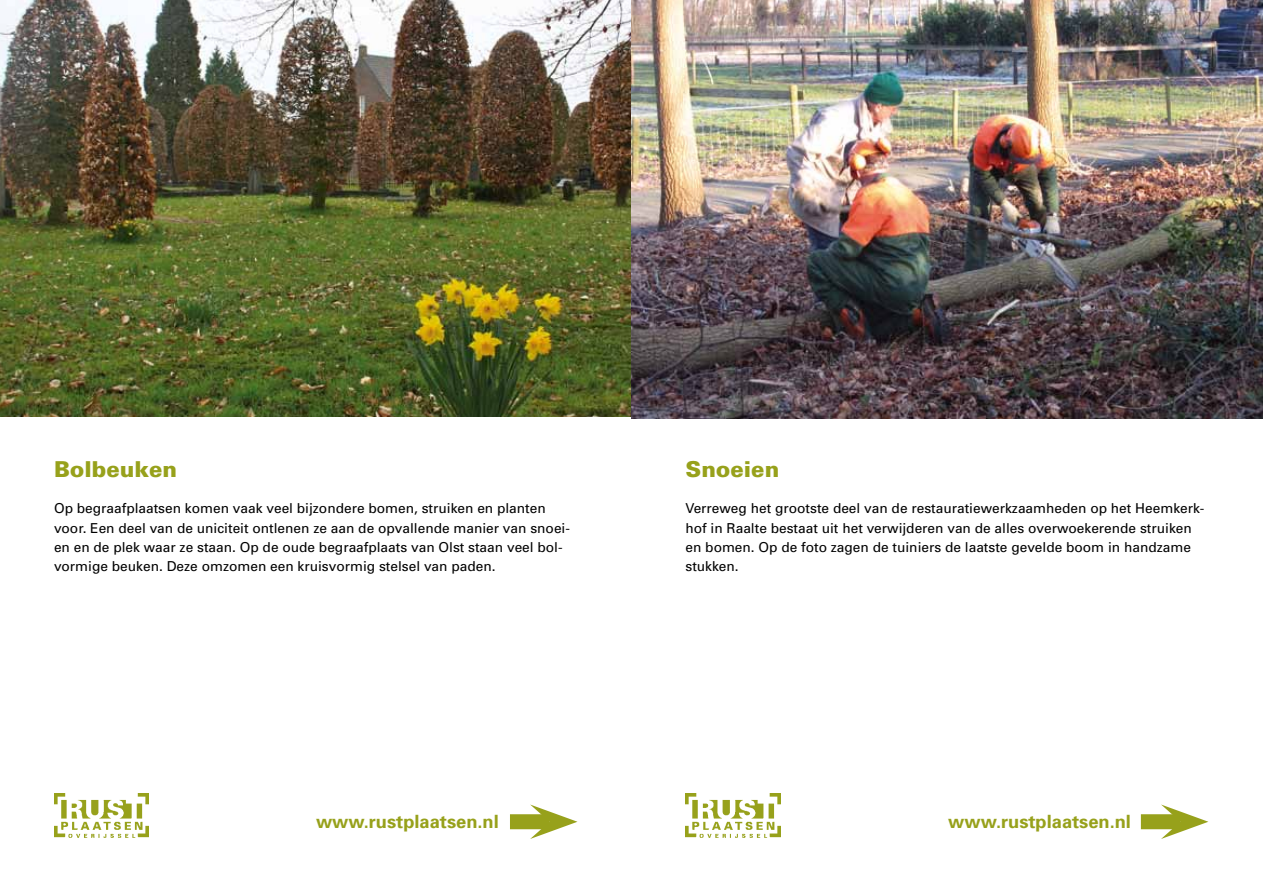
<style>
.page{position:relative;width:1263px;height:893px;background:#fff}
.page>*{position:absolute;margin:0;border:0;box-sizing:border-box;transform-origin:0 0}
.t1{font:900 21.9px "Univers";color:#97a11b}
.t2{font:700 18.3px "Univers";color:#97a11b}
.t3{font:13.65px/19.2px "Univers";color:#000}
</style>
<div class="page">
<img style="left:0;top:0;width:631px;height:417px">
<img style="left:54px;top:793px;width:95px;height:45px">
<img style="left:685px;top:793px;width:95px;height:45px">
<img style="left:631px;top:0;width:632px;height:419px">
<div style="left:510px;top:814px;width:39px;height:15px;background:#97a11b"></div>
<svg style="left:530px;top:804px;width:47px;height:35px"></svg>
<div style="left:1141px;top:814px;width:39px;height:15px;background:#97a11b"></div>
<svg style="left:1161px;top:804px;width:47px;height:35px"></svg>
<h1 class="t1" style="left:54px;top:455px;width:125px">Bolbeuken</h1>
<h1 class="t1" style="left:685px;top:455px;width:95px">Snoeien</h1>
<p class="t3" style="left:54px;top:499px;width:517px">Op begraafplaatsen komen vaak veel bijzondere bomen, struiken en planten voor. Een deel van de uniciteit ontlenen ze aan de opvallende manier van snoei&shy;en en de plek waar ze staan. Op de oude begraafplaats van Olst staan veel bol&shy;vormige beuken. Deze omzomen een kruisvormig stelsel van paden.</p>
<p class="t3" style="left:685px;top:499px;width:520px">Verreweg het grootste deel van de restauratiewerkzaamheden op het Heemkerk&shy;hof in Raalte bestaat uit het verwijderen van de alles overwoekerende struiken en bomen. Op de foto zagen de tuiniers de laatste gevelde boom in handzame stukken.</p>
<h2 class="t2" style="left:316px;top:810px;width:184px">www.rustplaatsen.nl</h2>
<h2 class="t2" style="left:948px;top:810px;width:184px">www.rustplaatsen.nl</h2>
</div>
